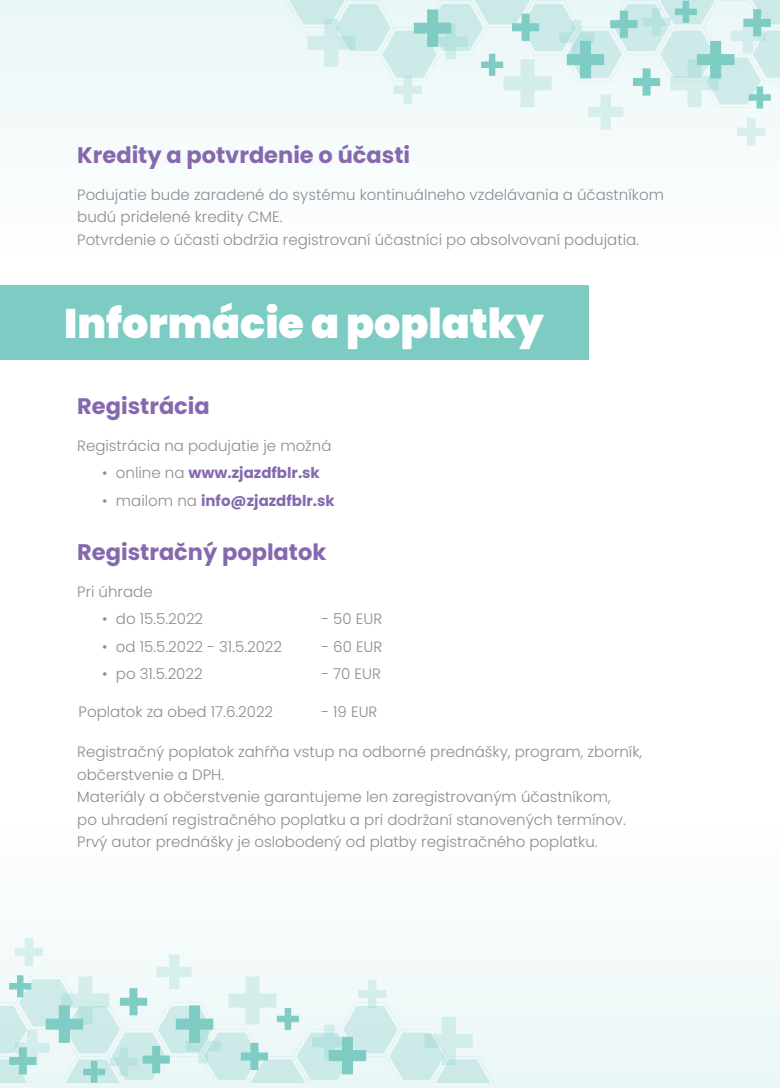
<style>
.page{position:relative;width:780px;height:1088px;background:#fff}
.page>*{position:absolute;margin:0;border:0;box-sizing:border-box;transform-origin:0 0}
.t1{font:900 41.25px "Poppins";color:#fff}
.t2{font:700 22.5px "Poppins";color:#8568ae}
.t3{font:300 15px/22.5px "Poppins";color:#8e8a94}
.t4{font:700 15px "Poppins";color:#8569ae}
.s1{font-weight:300;color:#8e8a94}
</style>
<div class="page">
<div style="left:0;top:0;width:780px;height:1088px;background:linear-gradient(to bottom,#fafdfd,#fafdfd)"></div>
<svg style="left:290px;top:1px;width:490px;height:145px"></svg>
<svg style="left:0;top:938px;width:490px;height:145px"></svg>
<div style="left:0;top:285px;width:588px;height:74px;background:#7cccc4"></div>
<h2 class="t2" style="left:77px;top:142px;width:334px">Kredity a potvrdenie o účasti</h2>
<p class="t3" style="left:77px;top:184px;width:588px">Podujatie bude zaradené do systému kontinuálneho vzdelávania a účastníkom budú pridelené kredity CME.<br>Potvrdenie o účasti obdržia registrovaní účastníci po absolvovaní podujatia.</p>
<h1 class="t1" style="left:64px;top:300px;width:481px">Informácie a poplatky</h1>
<h2 class="t2" style="left:77px;top:393px;width:134px">Registrácia</h2>
<p class="t3" style="left:77px;top:434px;width:256px">Registrácia na podujatie je možná</p>
<p class="t4" style="left:102px;top:464px;width:219px"><span class="s1">• online na</span> www.zjazdfblr.sk</p>
<p class="t4" style="left:102px;top:492px;width:234px"><span class="s1">• mailom na</span> info@zjazdfblr.sk</p>
<h2 class="t2" style="left:77px;top:539px;width:250px">Registračný poplatok</h2>
<p class="t3" style="left:77px;top:580px;width:77px">Pri úhrade</p>
<p class="t3" style="left:102px;top:608px;width:102px">• do 15.5.2022</p>
<p class="t3" style="left:102px;top:635px;width:181px">• od 15.5.2022 - 31.5.2022</p>
<p class="t3" style="left:102px;top:663px;width:102px">• po 31.5.2022</p>
<p class="t3" style="left:321px;top:608px;width:62px">- 50 EUR</p>
<p class="t3" style="left:321px;top:635px;width:62px">- 60 EUR</p>
<p class="t3" style="left:321px;top:663px;width:61px">- 70 EUR</p>
<p class="t3" style="left:79px;top:701px;width:196px">Poplatok za obed 17.6.2022</p>
<p class="t3" style="left:321px;top:701px;width:58px">- 19 EUR</p>
<p class="t3" style="left:77px;top:741px;width:566px">Registračný poplatok zahŕňa vstup na odborné prednášky, program, zborník, občerstvenie a DPH.<br>Materiály a občerstvenie garantujeme len zaregistrovaným účastníkom,<br>po uhradení registračného poplatku a pri dodržaní stanovených termínov.<br>Prvý autor prednášky je oslobodený od platby registračného poplatku.</p>
</div>
